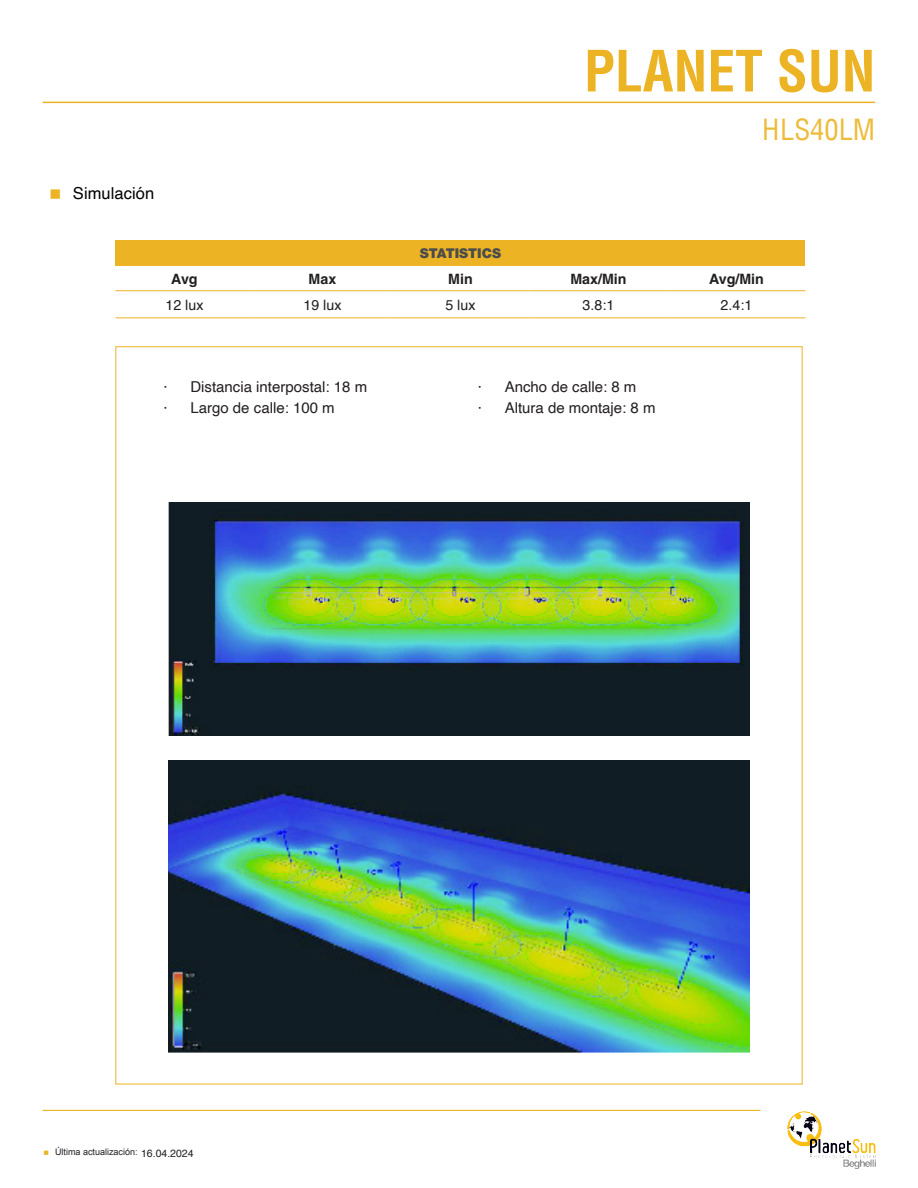
<style>
.page{position:relative;width:918px;height:1188px;background:#fff}
.page>*{position:absolute;margin:0;border:0;box-sizing:border-box;transform-origin:0 0}
.t1{font:700 condensed 55.5px "Helvetica LT";color:#ecb424}
.t2{font:condensed 28.5px "Helvetica";color:#ecb424}
.Descripcion_sin_bullets{font:16.5px "Helvetica";letter-spacing:.005em;color:#000}
.t3{font:15px "Helvetica";color:#241f21}
.Contenido_tabla_NEGRO_izq{font:14.25px "Helvetica";color:#231f20}
.Contenido_tabla_NEGRO_izq_-_bold{font:700 14.25px "Helvetica LT Std";color:#231f20}
.Encabezado_tablas__gris__-_luce{font:900 13.5px "Helvetica Neue LT Pro";color:#4b4c4d}
.t4{font:9px "Arial";color:#231f20}
.s1{font-family:"Helvetica";font-size:10.5px;color:#241f21}
</style>
<div class="page">
<hr style="left:43px;top:102px;width:832px;height:1px;background:#ecb424">
<hr style="left:43px;top:1110px;width:718px;height:1px;background:#ecb424">
<img style="left:787px;top:1111px;width:88px;height:58px">
<div style="left:115px;top:240px;width:690px;height:26px;background:#ecb424"></div>
<hr style="left:115px;top:290px;width:138px;height:1px;background:#ecb424">
<hr style="left:253px;top:290px;width:138px;height:1px;background:#ecb424">
<hr style="left:391px;top:290px;width:138px;height:1px;background:#ecb424">
<hr style="left:529px;top:290px;width:138px;height:1px;background:#ecb424">
<hr style="left:667px;top:290px;width:138px;height:1px;background:#ecb424">
<hr style="left:115px;top:318px;width:138px;height:1px;background:#ecb424">
<hr style="left:253px;top:318px;width:138px;height:1px;background:#ecb424">
<hr style="left:391px;top:318px;width:138px;height:1px;background:#ecb424">
<hr style="left:529px;top:318px;width:138px;height:1px;background:#ecb424">
<hr style="left:667px;top:318px;width:138px;height:1px;background:#ecb424">
<img style="left:169px;top:761px;width:580px;height:292px">
<img style="left:169px;top:502px;width:580px;height:234px">
<p class="Descripcion_sin_bullets" style="left:73px;top:181px;width:83px">Simulación</p>
<h1 class="t1" style="left:584px;top:36px;width:293px">PLANET SUN</h1>
<h2 class="t2" style="left:763px;top:111px;width:114px">HLS40LM</h2>
<p class="Encabezado_tablas__gris__-_luce" style="left:420px;top:245px;width:83px">STATISTICS</p>
<p class="Contenido_tabla_NEGRO_izq_-_bold" style="left:171px;top:270px;width:28px">Avg</p>
<p class="Contenido_tabla_NEGRO_izq_-_bold" style="left:309px;top:270px;width:29px">Max</p>
<p class="Contenido_tabla_NEGRO_izq_-_bold" style="left:448px;top:270px;width:26px">Min</p>
<p class="Contenido_tabla_NEGRO_izq_-_bold" style="left:570px;top:270px;width:58px">Max/Min</p>
<p class="Contenido_tabla_NEGRO_izq_-_bold" style="left:709px;top:270px;width:56px">Avg/Min</p>
<p class="Contenido_tabla_NEGRO_izq" style="left:165px;top:294px;width:40px">12 lux</p>
<p class="Contenido_tabla_NEGRO_izq" style="left:303px;top:294px;width:40px">19 lux</p>
<p class="Contenido_tabla_NEGRO_izq" style="left:445px;top:294px;width:32px">5 lux</p>
<p class="Contenido_tabla_NEGRO_izq" style="left:583px;top:294px;width:33px">3.8:1</p>
<p class="Contenido_tabla_NEGRO_izq" style="left:721px;top:294px;width:33px">2.4:1</p>
<p class="t3" style="left:163px;top:375px;width:205px">· Distancia interpostal: 18 m</p>
<p class="t3" style="left:163px;top:396px;width:173px">· Largo de calle: 100 m</p>
<p class="t3" style="left:478px;top:375px;width:160px">· Ancho de calle: 8 m</p>
<p class="t3" style="left:478px;top:396px;width:179px">· Altura de montaje: 8 m</p>
<p class="t4" style="left:55px;top:1145px;width:140px">Última actualización: <span class="s1">16.04.2024</span></p>
</div>
